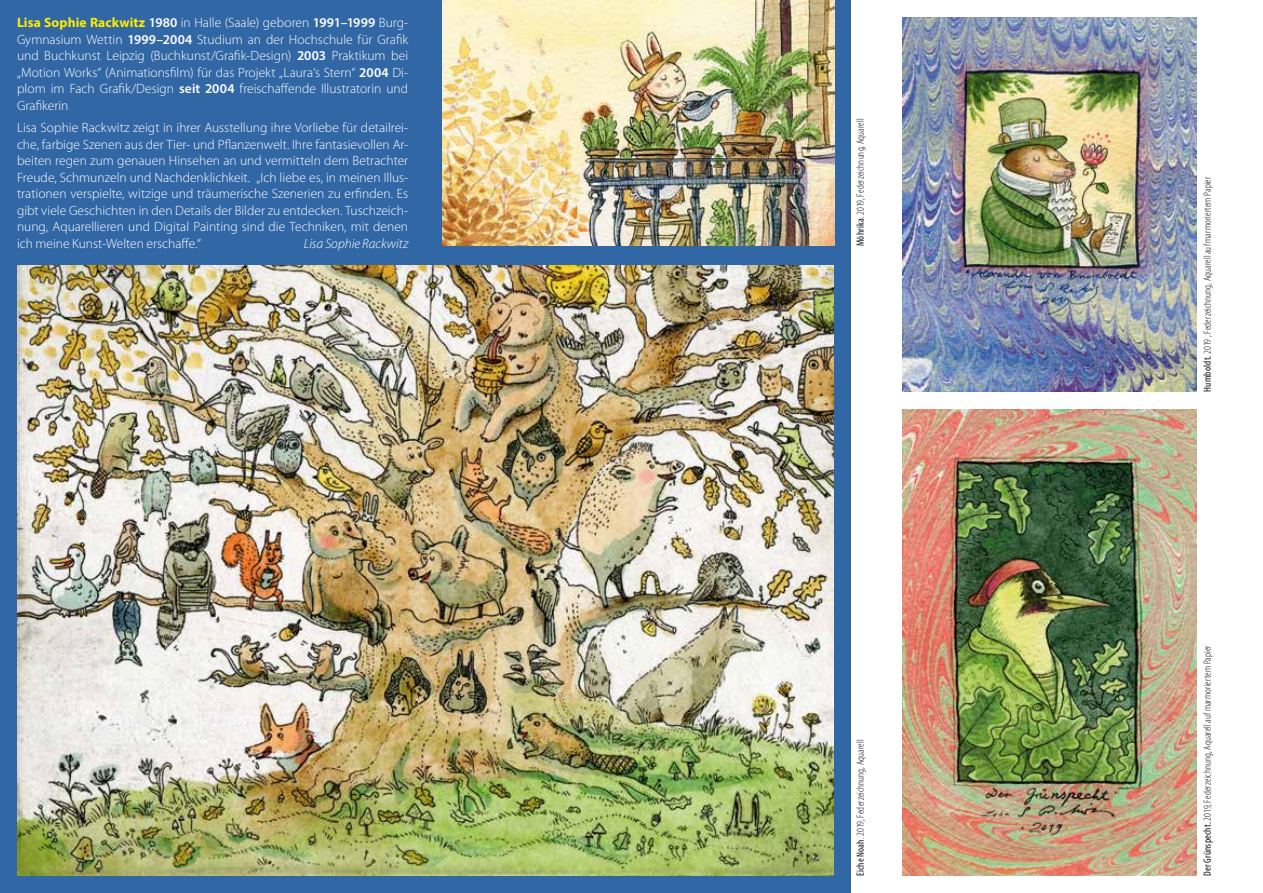
<style>
.page{position:relative;width:1263px;height:893px;background:#fff}
.page>*{position:absolute;margin:0;border:0;box-sizing:border-box;transform-origin:0 0}
.t1{font:300 13.5px/16.5px "Myriad Pro";color:#fff;text-align:justify}
.t2{font:italic 300 13.5px "Myriad Pro";letter-spacing:-.005em;color:#fff}
.t3{font:300 condensed 10.5px "Myriad Pro";letter-spacing:.01em;color:#1a171c}
.s1{font-weight:700;color:#ffed00}
.s2{font-weight:600}
.s3{font-weight:400}
</style>
<div class="page">
<div style="left:0;top:0;width:850px;height:893px;background:#3267a6"></div>
<img style="left:17px;top:266px;width:816px;height:610px">
<img style="left:902px;top:17px;width:294px;height:375px">
<img style="left:902px;top:409px;width:294px;height:467px">
<img style="left:442px;top:0;width:392px;height:246px">
<p class="t1" style="left:17px;top:15px;width:393px"><span class="s1">Lisa Sophie Rackwitz</span> <span class="s2">1980</span> in Halle (Saale) geboren <span class="s2">1991–1999</span> Burg-Gymnasium Wettin <span class="s2">1999–2004</span> Studium an der Hochschule für Grafik und Buchkunst Leipzig (Buchkunst/Grafik-Design) <span class="s2">2003</span> Praktikum bei „Motion Works“ (Animationsfilm) für das Projekt „Laura‘s Stern“ <span class="s2">2004</span> Di&shy;plom im Fach Grafik/Design <span class="s2">seit 2004</span> freischaffende Illustratorin und Grafikerin</p>
<p class="t1" style="left:17px;top:120px;width:393px">Lisa Sophie Rackwitz zeigt in ihrer Ausstellung ihre Vorliebe für detailrei&shy;che, farbige Szenen aus der Tier- und Pflanzenwelt. Ihre fantasievollen Ar&shy;beiten regen zum genauen Hinsehen an und vermitteln dem Betrachter Freude, Schmunzeln und Nachdenklichkeit. „Ich liebe es, in meinen Illus&shy;trationen verspielte, witzige und träumerische Szenerien zu erfinden. Es gibt viele Geschichten in den Details der Bilder zu entdecken. Tuschzeich&shy;nung, Aquarellieren und Digital Painting sind die Techniken, mit denen ich meine Kunst-Welten erschaffe.“</p>
<p class="t2" style="left:304px;top:236px;width:106px">Lisa Sophie Rackwitz</p>
<p class="t3" style="left:855px;top:246px;width:129px;rotate:-90deg"><span class="s3">Möhrika</span>. 2019, Federzeichnung, Aquarell</p>
<p class="t3" style="left:855px;top:876px;width:138px;rotate:-90deg"><span class="s3">Eiche Noah</span>. 2019, Federzeichnung, Aquarell</p>
<p class="t3" style="left:1202px;top:392px;width:216px;rotate:-90deg"><span class="s3">Humboldt.</span> 2019 , Federzeichnung, Aquarell auf marmoriertem Papier</p>
<p class="t3" style="left:1202px;top:876px;width:232px;rotate:-90deg"><span class="s3">Der Grünspecht.</span> 2019, Federzeichnung, Aquarell auf marmoriertem Papier</p>
</div>
